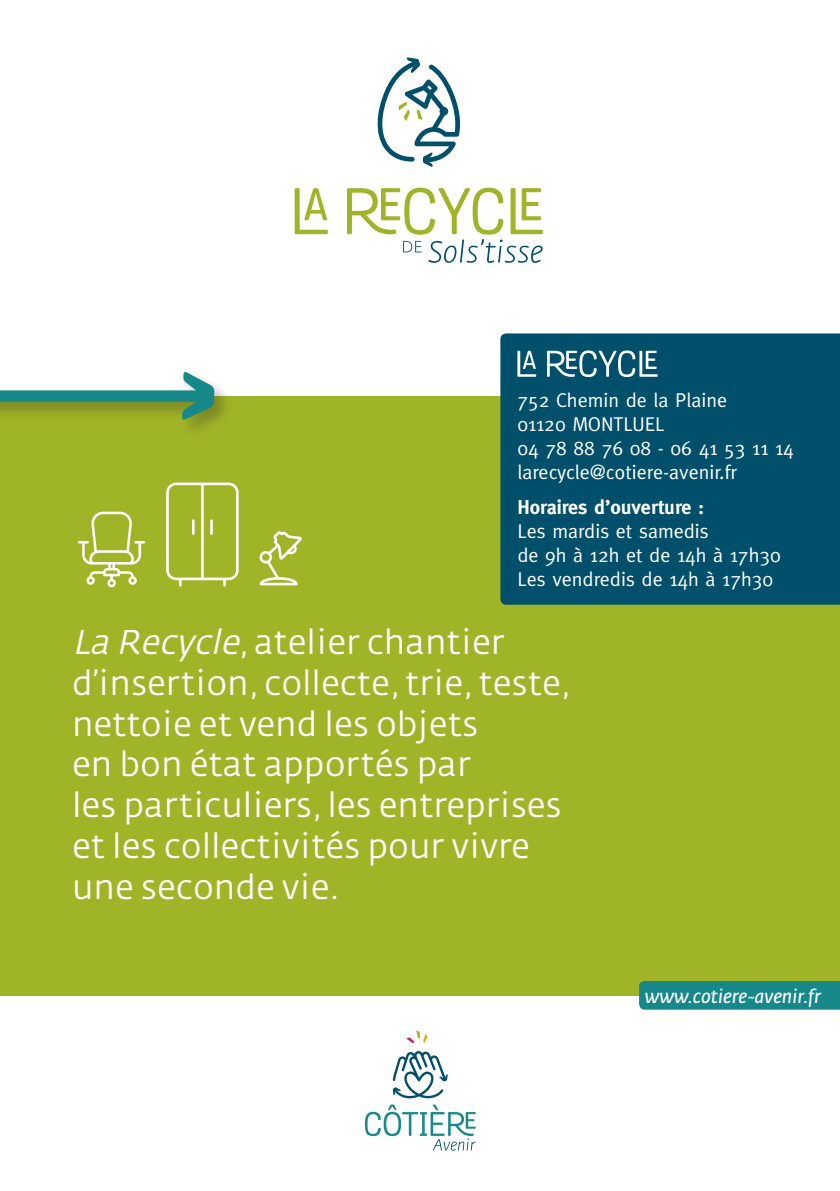
<style>
.page{position:relative;width:840px;height:1191px;background:#fff}
.page>*{position:absolute;margin:0;border:0;box-sizing:border-box;transform-origin:0 0}
.t1{font:34px/40.8px "Fedra Sans";color:#fff}
.t2{font:20px/24px "Meta";color:#fff}
.t3{font:italic 18.8px "Fedra Sans";color:#fff}
.s1{font-weight:700}
.s2{font-style:italic}
</style>
<div class="page">
<div style="left:0;top:396px;width:839px;height:599px;background:#a0b427"></div>
<div style="left:638px;top:981px;width:201px;height:28px;background:#168889"></div>
<div style="left:0;top:370px;width:233px;height:67px;background:#231f20;opacity:.3"></div>
<svg style="left:0;top:371px;width:214px;height:49px"></svg>
<div style="left:500px;top:333px;width:339px;height:271px;background:#004f6b"></div>
<svg style="left:517px;top:351px;width:19px;height:26px"></svg>
<svg style="left:546px;top:350px;width:111px;height:27px"></svg>
<svg style="left:406px;top:1030px;width:21px;height:13px"></svg>
<svg style="left:365px;top:1104px;width:110px;height:46px"></svg>
<svg style="left:392px;top:1051px;width:55px;height:47px"></svg>
<svg style="left:294px;top:188px;width:33px;height:46px"></svg>
<svg style="left:347px;top:188px;width:195px;height:75px"></svg>
<svg style="left:377px;top:57px;width:84px;height:110px"></svg>
<svg style="left:78px;top:511px;width:67px;height:76px"></svg>
<svg style="left:259px;top:531px;width:43px;height:55px"></svg>
<svg style="left:166px;top:482px;width:73px;height:105px"></svg>
<p class="t2" style="left:517px;top:387px;width:211px">752 Chemin de la Plaine<br>01120 MONTLUEL</p>
<p class="t2" style="left:517px;top:435px;width:278px">04 78 88 76 08 - 06 41 53 11 14</p>
<p class="t2" style="left:517px;top:459px;width:221px">larecycle@cotiere-avenir.fr</p>
<p class="t2" style="left:517px;top:495px;width:265px"><span class="s1">Horaires d’ouverture :<br></span>Les mardis et samedis<br>de 9h à 12h et de 14h à 17h30</p>
<p class="t2" style="left:517px;top:567px;width:257px">Les vendredis de 14h à 17h30</p>
<p class="t1" style="left:72px;top:622px;width:500px"><span class="s2">La Recycle</span>, atelier chantier d’insertion, collecte, trie, teste, nettoie et vend les objets<br>en bon état apportés par<br>les particuliers, les entreprises et les collectivités pour vivre une seconde vie.</p>
<p class="t3" style="left:644px;top:986px;width:177px">www.cotiere-avenir.fr</p>
</div>
